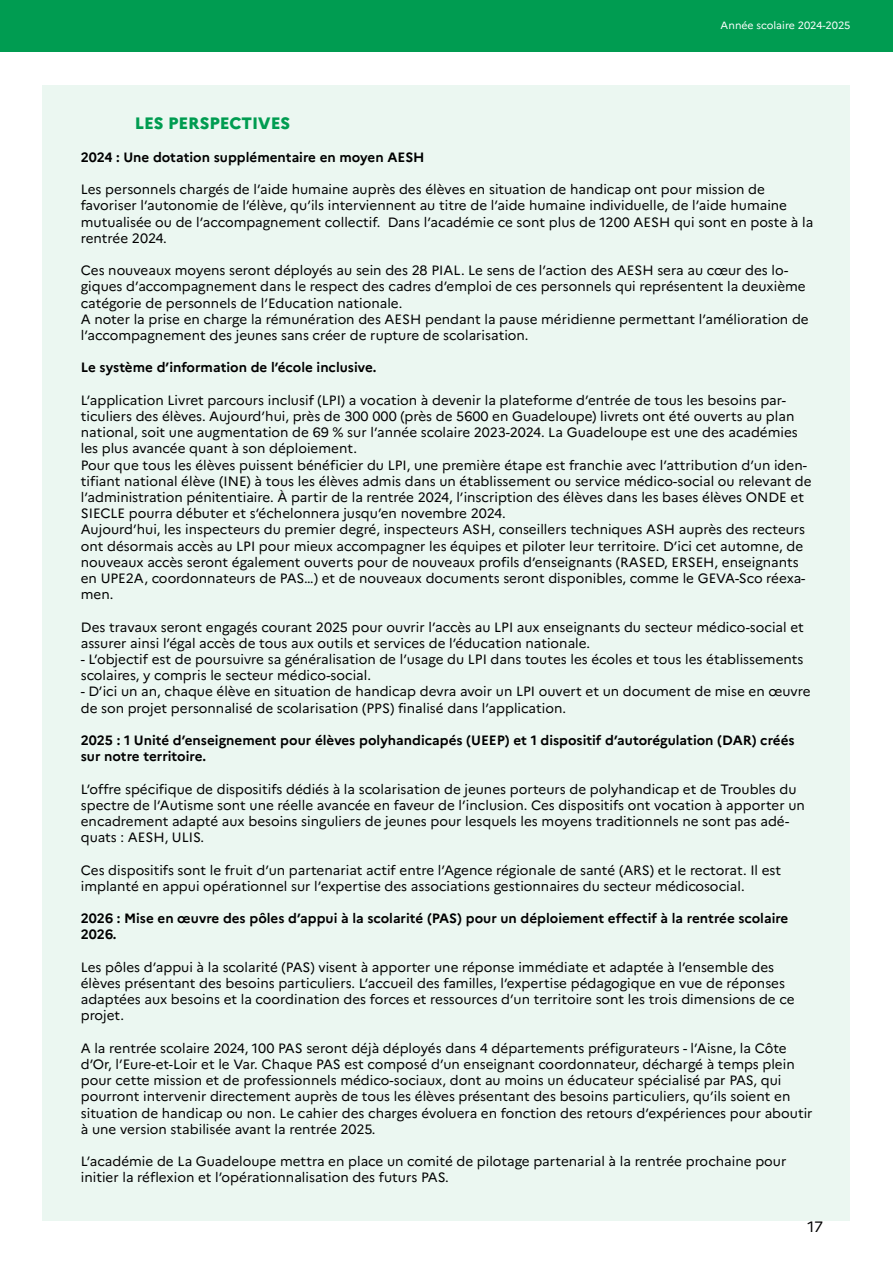
<style>
.page{position:relative;width:893px;height:1263px;background:#fff}
.page>*{position:absolute;margin:0;border:0;box-sizing:border-box;transform-origin:0 0}
.t1{font:800 16.5px "Marianne";color:#009c51}
.t2{font:15px "Marianne";color:#000}
.t3{font:13.5px/16.2px "Marianne";color:#000}
.t4{font:700 13.5px/16.2px "Marianne";color:#000}
.t5{font:10.5px "Marianne";color:#fff}
</style>
<div class="page">
<div style="left:0;top:0;width:893px;height:51px;background:#009c51"></div>
<div style="left:43px;top:85px;width:807px;height:1135px;background:#ebf7f1"></div>
<p class="t5" style="left:720px;top:18px;width:131px">Année scolaire 2024-2025</p>
<p class="t1" style="left:135px;top:111px;width:157px">LES PERSPECTIVES</p>
<p class="t4" style="left:81px;top:148px;width:345px">2024 : Une dotation supplémentaire en moyen AESH</p>
<p class="t3" style="left:81px;top:180px;width:734px">Les personnels chargés de l’aide humaine auprès des élèves en situation de handicap ont pour mission de favoriser l’autonomie de l’élève, qu’ils interviennent au titre de l’aide humaine individuelle, de l’aide humaine mutualisée ou de l’accompagnement collectif. Dans l’académie ce sont plus de 1200 AESH qui sont en poste à la rentrée 2024.</p>
<p class="t3" style="left:81px;top:261px;width:729px">Ces nouveaux moyens seront déployés au sein des 28 PIAL. Le sens de l’action des AESH sera au cœur des lo&shy;giques d’accompagnement dans le respect des cadres d’emploi de ces personnels qui représentent la deuxième catégorie de personnels de l’Education nationale.<br>A noter la prise en charge la rémunération des AESH pendant la pause méridienne permettant l’amélioration de l’accompagnement des jeunes sans créer de rupture de scolarisation.</p>
<p class="t4" style="left:81px;top:358px;width:297px">Le système d’information de l’école inclusive.</p>
<p class="t3" style="left:81px;top:391px;width:732px">L’application Livret parcours inclusif (LPI) a vocation à devenir la plateforme d’entrée de tous les besoins par&shy;ticuliers des élèves. Aujourd’hui, près de 300 000 (près de 5600 en Guadeloupe) livrets ont été ouverts au plan national, soit une augmentation de 69 % sur l’année scolaire 2023-2024. La Guadeloupe est une des académies les plus avancée quant à son déploiement.<br>Pour que tous les élèves puissent bénéficier du LPI, une première étape est franchie avec l’attribution d’un iden&shy;tifiant national élève (INE) à tous les élèves admis dans un établissement ou service médico-social ou relevant de l’administration pénitentiaire. À partir de la rentrée 2024, l’inscription des élèves dans les bases élèves ONDE et SIECLE pourra débuter et s’échelonnera jusqu’en novembre 2024.<br>Aujourd’hui, les inspecteurs du premier degré, inspecteurs ASH, conseillers techniques ASH auprès des recteurs ont désormais accès au LPI pour mieux accompagner les équipes et piloter leur territoire. D’ici cet automne, de nouveaux accès seront également ouverts pour de nouveaux profils d’enseignants (RASED, ERSEH, enseignants en UPE2A, coordonnateurs de PAS…) et de nouveaux documents seront disponibles, comme le GEVA-Sco réexa&shy;men.</p>
<p class="t3" style="left:81px;top:618px;width:725px">Des travaux seront engagés courant 2025 pour ouvrir l’accès au LPI aux enseignants du secteur médico-social et assurer ainsi l’égal accès de tous aux outils et services de l’éducation nationale.</p>
<p class="t3" style="left:81px;top:650px;width:724px">- L’objectif est de poursuivre sa généralisation de l’usage du LPI dans toutes les écoles et tous les établissements scolaires, y compris le secteur médico-social.</p>
<p class="t3" style="left:81px;top:682px;width:731px">- D’ici un an, chaque élève en situation de handicap devra avoir un LPI ouvert et un document de mise en œuvre de son projet personnalisé de scolarisation (PPS) finalisé dans l’application.</p>
<p class="t4" style="left:81px;top:731px;width:715px">2025 : 1 Unité d’enseignement pour élèves polyhandicapés (UEEP) et 1 dispositif d’autorégulation (DAR) créés sur notre territoire.</p>
<p class="t3" style="left:81px;top:780px;width:726px">L’offre spécifique de dispositifs dédiés à la scolarisation de jeunes porteurs de polyhandicap et de Troubles du spectre de l’Autisme sont une réelle avancée en faveur de l’inclusion. Ces dispositifs ont vocation à apporter un encadrement adapté aux besoins singuliers de jeunes pour lesquels les moyens traditionnels ne sont pas adé&shy;quats : AESH, ULIS.</p>
<p class="t3" style="left:81px;top:861px;width:702px">Ces dispositifs sont le fruit d’un partenariat actif entre l’Agence régionale de santé (ARS) et le rectorat. Il est implanté en appui opérationnel sur l’expertise des associations gestionnaires du secteur médicosocial.</p>
<p class="t4" style="left:81px;top:909px;width:709px">2026 : Mise en œuvre des pôles d’appui à la scolarité (PAS) pour un déploiement effectif à la rentrée scolaire<br>2026.</p>
<p class="t3" style="left:81px;top:958px;width:715px">Les pôles d’appui à la scolarité (PAS) visent à apporter une réponse immédiate et adaptée à l’ensemble des élèves présentant des besoins particuliers. L’accueil des familles, l’expertise pédagogique en vue de réponses adaptées aux besoins et la coordination des forces et ressources d’un territoire sont les trois dimensions de ce projet.</p>
<p class="t3" style="left:81px;top:1039px;width:733px">A la rentrée scolaire 2024, 100 PAS seront déjà déployés dans 4 départements préfigurateurs - l’Aisne, la Côte d’Or, l’Eure-et-Loir et le Var. Chaque PAS est composé d’un enseignant coordonnateur, déchargé à temps plein pour cette mission et de professionnels médico-sociaux, dont au moins un éducateur spécialisé par PAS, qui pourront intervenir directement auprès de tous les élèves présentant des besoins particuliers, qu’ils soient en situation de handicap ou non. Le cahier des charges évoluera en fonction des retours d’expériences pour aboutir à une version stabilisée avant la rentrée 2025.</p>
<p class="t3" style="left:81px;top:1152px;width:707px">L’académie de La Guadeloupe mettra en place un comité de pilotage partenarial à la rentrée prochaine pour initier la réflexion et l’opérationnalisation des futurs PAS.</p>
<p class="t2" style="left:808px;top:1215px;width:17px">17</p>
</div>
